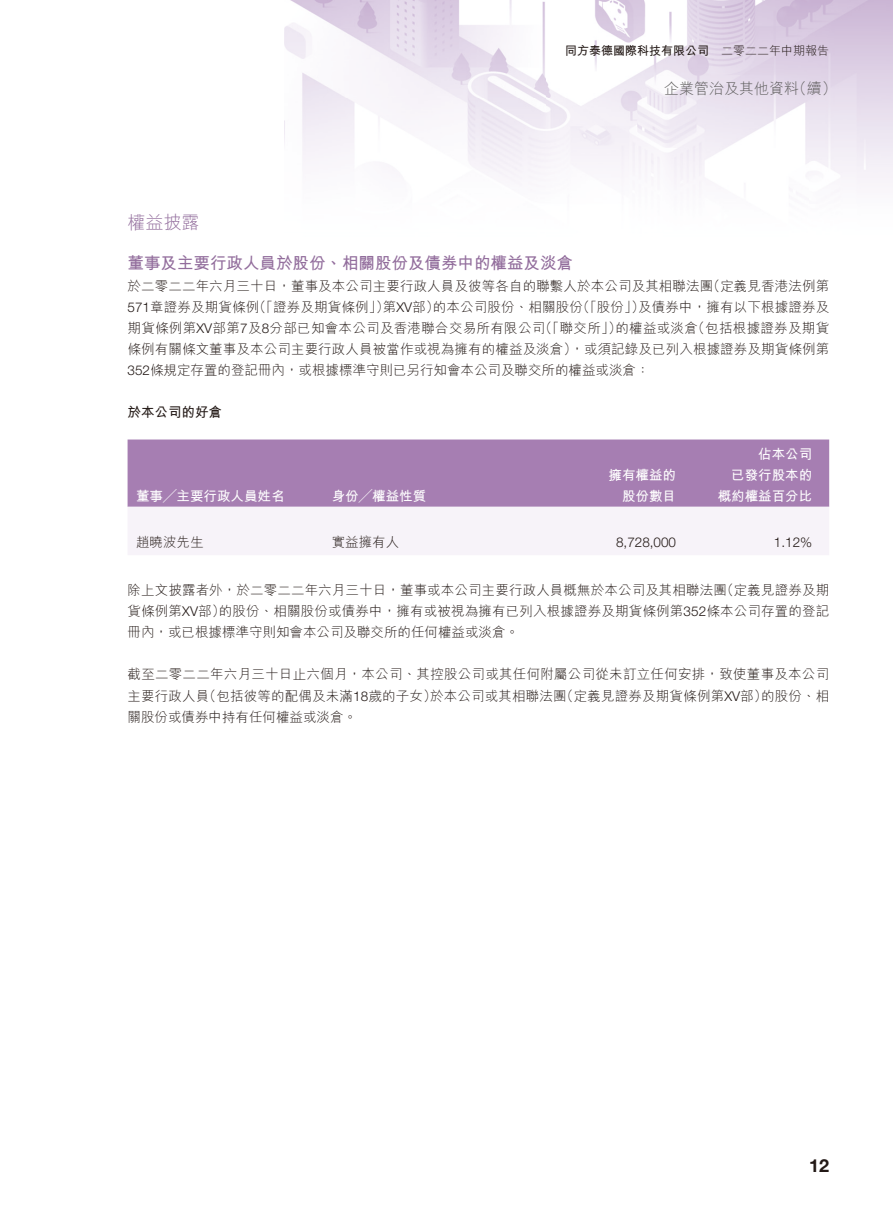
<style>
.page{position:relative;width:893px;height:1212px;background:#fff}
.page>*{position:absolute;margin:0;border:0;box-sizing:border-box;transform-origin:0 0}
.t1{font:18px "M Hei HK Light E Ten B5 H";color:#926d9c}
.t2{font:700 18px "Helvetica Neue LT Std";color:#231916}
.t3{font:16.5px "M Hei HK Bold E Ten B5 H";color:#926d9c}
.t4{font:15px "M Hei HK Light E Ten B5 H";color:#595857}
.t5{font:13.5px/21px "M Hei HK Light E Ten B5 H";color:#231916;text-align:justify}
.t6{font:13.5px/21px "M Hei HK Bold E Ten B5 H";color:#fff;text-align:right}
.t7{font:300 13.5px "Helvetica Neue LT Std";color:#231916}
.t8{font:13.5px "M Hei HK Bold E Ten B5 H";color:#231916}
.t9{font:12px "M Hei HK Bold E Ten B5 H";color:#231916}
.s1{font-family:"M Hei HK Light E Ten B5 H"}
.s2{font-family:"Helvetica Neue LT Std";font-weight:300}
</style>
<div class="page">
<img style="left:285px;top:0;width:608px;height:187px">
<div style="left:128px;top:439px;width:701px;height:68px;background:#a67eb2"></div>
<div style="left:128px;top:507px;width:701px;height:48px;background:#f7f3f9"></div>
<p class="t9" style="left:565px;top:46px;width:265px">同方泰德國際科技有限公司 <span class="s1">二零二二年中期報告</span></p>
<p class="t4" style="left:664px;top:83px;width:174px">企業管治及其他資料（續）</p>
<h1 class="t1" style="left:128px;top:215px;width:74px">權益披露</h1>
<p class="t3" style="left:128px;top:257px;width:447px">董事及主要行政人員於股份、相關股份及債券中的權益及淡倉</p>
<p class="t5" style="left:128px;top:277px;width:703px">於二零二二年六月三十日，董事及本公司主要行政人員及彼等各自的聯繫人於本公司及其相聯法團（定義見香港法例第<span class="s2">571</span>章證券及期貨條例（「證券及期貨條例」）第<span class="s2">XV</span>部）的本公司股份、相關股份（「股份」）及債券中，擁有以下根據證券及期貨條例第<span class="s2">XV</span>部第<span class="s2">7</span>及<span class="s2">8</span>分部已知會本公司及香港聯合交易所有限公司（「聯交所」）的權益或淡倉（包括根據證券及期貨條例有關條文董事及本公司主要行政人員被當作或視為擁有的權益及淡倉），或須記錄及已列入根據證券及期貨條例第<span class="s2">352</span>條規定存置的登記冊內，或根據標準守則已另行知會本公司及聯交所的權益或淡倉：</p>
<p class="t8" style="left:128px;top:407px;width:96px">於本公司的好倉</p>
<p class="t6" style="left:136px;top:487px;width:150px">董事╱主要行政人員姓名</p>
<p class="t6" style="left:332px;top:487px;width:96px">身份╱權益性質</p>
<p class="t6" style="left:609px;top:466px;width:69px">擁有權益的股份數目</p>
<p class="t6" style="left:718px;top:445px;width:96px">佔本公司<br>已發行股本的概約權益百分比</p>
<p class="t5" style="left:136px;top:533px;width:69px">趙曉波先生</p>
<p class="t5" style="left:332px;top:533px;width:69px">實益擁有人</p>
<p class="t7" style="left:616px;top:537px;width:62px">8,728,000</p>
<p class="t7" style="left:774px;top:537px;width:40px">1.12%</p>
<p class="t5" style="left:128px;top:582px;width:703px">除上文披露者外，於二零二二年六月三十日，董事或本公司主要行政人員概無於本公司及其相聯法團（定義見證券及期貨條例第<span class="s2">XV</span>部）的股份、相關股份或債券中，擁有或被視為擁有已列入根據證券及期貨條例第<span class="s2">352</span>條本公司存置的登記冊內，或已根據標準守則知會本公司及聯交所的任何權益或淡倉。</p>
<p class="t5" style="left:128px;top:666px;width:703px">截至二零二二年六月三十日止六個月，本公司、其控股公司或其任何附屬公司從未訂立任何安排，致使董事及本公司主要行政人員（包括彼等的配偶及未滿<span class="s2">18</span>歲的子女）於本公司或其相聯法團（定義見證券及期貨條例第<span class="s2">XV</span>部）的股份、相關股份或債券中持有任何權益或淡倉。</p>
<h1 class="t2" style="left:809px;top:1159px;width:22px">12</h1>
</div>
